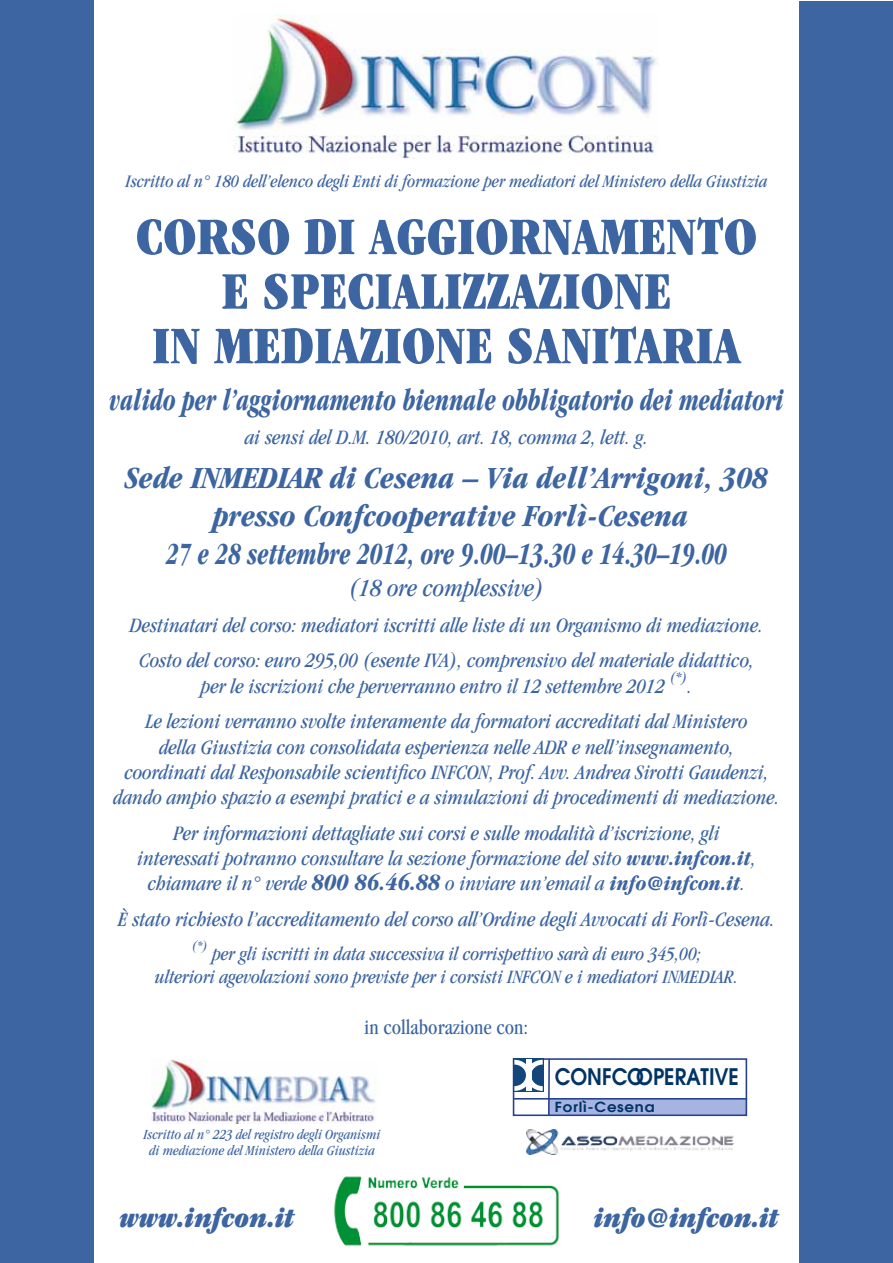
<style>
.page{position:relative;width:893px;height:1263px;background:#fff}
.page>*{position:absolute;margin:0;border:0;box-sizing:border-box;transform-origin:0 0}
.t1{font:ultra-condensed 54.6px/54.6px "Garamond";color:#3c65a1;text-align:center}
.t2{font:italic 700 condensed 31.8px/37.8px "Garamond";color:#3c65a1;text-align:center}
.t3{font:italic 700 condensed 31.8px "Garamond";color:#3c65a1;scale:.8 1}
.t4{font:italic ultra-condensed 28.95px "Garamond";color:#3c65a1}
.t5{font:italic condensed 25.5px "Garamond";color:#3c65a1}
.t6{font:600 22.65px "Avant Garde";color:#036;scale:.88 1}
.t7{font:italic condensed 21.15px/25.2px "Garamond";color:#3c65a1;text-align:center}
.t8{font:condensed 21.15px "Garamond";color:#3c65a1}
.t9{font:italic condensed 19.5px/22.5px "Garamond";color:#3c65a1}
.t10{font:italic condensed 18.15px "Garamond";color:#3c65a1}
.t11{font:italic condensed 15px "Garamond";color:#3c65a1}
.t12{font:italic condensed 14.4px/16.2px "Garamond";color:#3c65a1;text-align:center}
.t13{font:600 13.8px "Avant Garde";letter-spacing:.05em;color:#036;scale:1.08 1}
.t14{font:italic condensed 13.5px "Garamond";color:#3c65a1}
.s1{font-weight:700}
.s2{font-weight:700;font-size:24.3px}
</style>
<div class="page">
<div style="left:799px;top:1px;width:94px;height:1262px;background:#3c65a1"></div>
<img style="left:234px;top:15px;width:424px;height:144px">
<img style="left:334px;top:1176px;width:225px;height:70px">
<div style="left:0;top:1px;width:93px;height:1262px;background:#3c65a1"></div>
<img style="left:152px;top:1060px;width:224px;height:64px">
<img style="left:526px;top:1129px;width:208px;height:26px">
<div style="left:549px;top:1099px;width:198px;height:15px;background:#a6b4e1"></div>
<div style="left:513px;top:1058px;width:234px;height:58px;border:2px solid #25408f"></div>
<div style="left:513px;top:1059px;width:31px;height:33px;background:#15467b"></div>
<svg style="left:514px;top:1060px;width:29px;height:31px"></svg>
<div style="left:526px;top:1060px;width:5px;height:31px;background:#fff"></div>
<hr style="left:548px;top:1059px;width:2px;height:56px;background:#25408f">
<hr style="left:513px;top:1098px;width:234px;height:1px;background:#25408f">
<p class="t10" style="left:126px;top:171px;width:643px">Iscritto al n° 180 dell’elenco degli Enti di formazione per mediatori del Ministero della Giustizia</p>
<h1 class="t1" style="left:136px;top:209px;width:623px">CORSO DI AGGIORNAMENTO<br>E SPECIALIZZAZIONE<br>IN MEDIAZIONE SANITARIA</h1>
<h2 class="t3" style="left:109px;top:382px;width:844px">valido per l’aggiornamento biennale obbligatorio dei mediatori</h2>
<p class="t7" style="left:245px;top:425px;width:405px">ai sensi del D.M. 180/2010, art. 18, comma 2, lett. g.</p>
<h2 class="t2" style="left:125px;top:459px;width:645px">Sede INMEDIAR di Cesena – Via dell’Arrigoni, 308 presso Confcooperative Forlì-Cesena<br>27 e 28 settembre 2012, ore 9.00–13.30 e 14.30–19.00</h2>
<p class="t5" style="left:349px;top:573px;width:197px">(18 ore complessive)</p>
<p class="t7" style="left:130px;top:607px;width:635px;line-height:35.8px">Destinatari del corso: mediatori iscritti alle liste di un Organismo di mediazione.<br>Costo del corso: euro 295,00 (esente IVA), comprensivo del materiale didattico,</p>
<p class="t7" style="left:201px;top:673px;width:466px">per le iscrizioni che perverranno entro il 12 settembre 2012</p>
<p class="t11" style="left:670px;top:669px;width:19px">(*)</p>
<p class="t7" style="left:145px;top:668px;width:604px;line-height:35.8px;text-align:left;text-indent:542px">.<br>Le lezioni verranno svolte interamente da formatori accreditati dal Ministero</p>
<p class="t7" style="left:113px;top:734px;width:668px">della Giustizia con consolidata esperienza nelle ADR e nell’insegnamento,<br>coordinati dal Responsabile scientifico INFCON, Prof. Avv. Andrea Sirotti Gaudenzi, dando ampio spazio a esempi pratici e a simulazioni di procedimenti di mediazione.</p>
<p class="t7" style="left:137px;top:820px;width:620px">Per informazioni dettagliate sui corsi e sulle modalità d’iscrizione, gli interessati potranno consultare la sezione formazione del sito <span class="s1">www.infcon.it</span>, chiamare il n° verde <span class="s2">800 86.46.88</span> o inviare un’email a <span class="s1">info@infcon.it</span>.</p>
<p class="t7" style="left:118px;top:907px;width:658px">È stato richiesto l’accreditamento del corso all’Ordine degli Avvocati di Forlì-Cesena.</p>
<p class="t14" style="left:192px;top:938px;width:17px">(*)</p>
<p class="t9" style="left:155px;top:943px;width:585px;text-indent:57px">per gli iscritti in data successiva il corrispettivo sarà di euro 345,00; ulteriori agevolazioni sono previste per i corsisti INFCON e i mediatori INMEDIAR.</p>
<p class="t8" style="left:365px;top:1015px;width:165px">in collaborazione con:</p>
<p class="t12" style="left:144px;top:1126px;width:238px">Iscritto al n° 223 del registro degli Organismi di mediazione del Ministero della Giustizia</p>
<p class="t6" style="left:555px;top:1061px;width:211px">CONFCOOPERATIVE</p>
<p class="t13" style="left:555px;top:1098px;width:94px">Forlì-Cesena</p>
<h3 class="t4" style="left:119px;top:1202px;width:176px">www.infcon.it</h3>
<h3 class="t4" style="left:594px;top:1202px;width:186px">info@infcon.it</h3>
</div>
